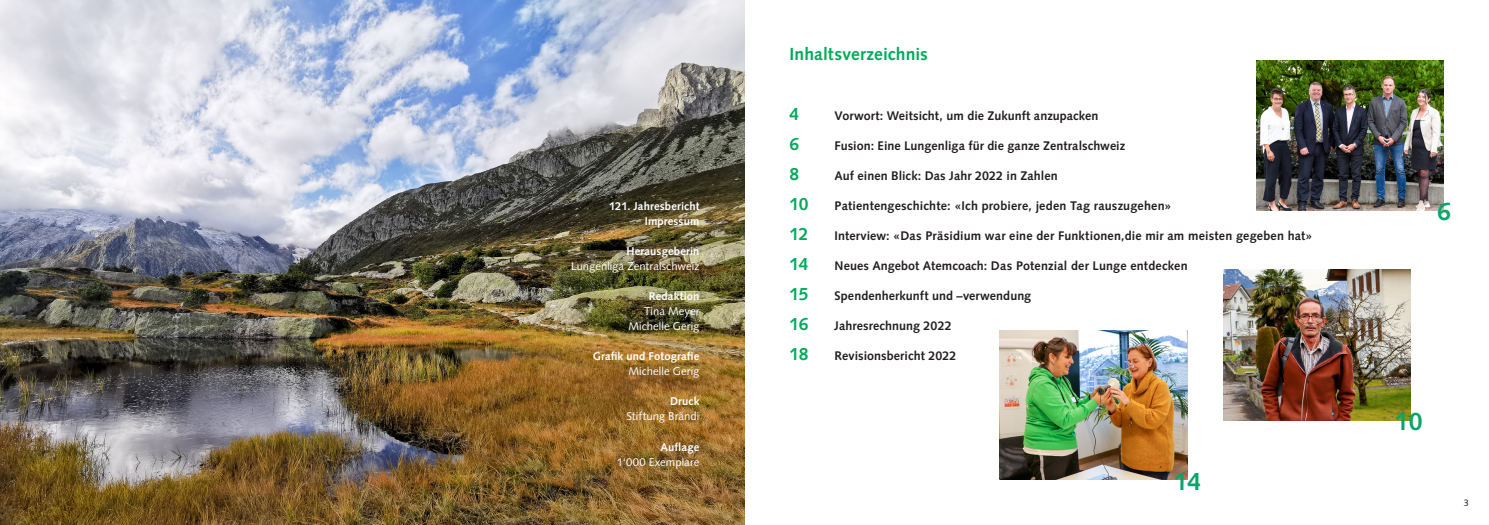
<style>
.page{position:relative;width:1489px;height:525px;background:#fff}
.page>*{position:absolute;margin:0;border:0;box-sizing:border-box;transform-origin:0 0}
.t1{font:700 25px "Syntax LT Std";color:#09a569}
.t2{font:700 17.5px "Syntax LT Std";color:#00ab5b}
.t3{font:700 12.5px "Syntax LT Std";letter-spacing:.01em;color:#231f20}
.t4{font:11.25px/15px "Syntax LT Std";letter-spacing:.005em;color:#fff;text-align:right}
.t5{font:700 11.25px/15px "Syntax LT Std";letter-spacing:.01em;color:#fff;text-align:right}
.t6{font:9.38px "Syntax LT Std";color:#231f20}
</style>
<div class="page">
<img style="left:0;top:0;width:744px;height:524px">
<img style="left:1256px;top:60px;width:187px;height:150px">
<img style="left:1223px;top:269px;width:187px;height:151px">
<img style="left:999px;top:330px;width:188px;height:149px">
<p class="t5" style="left:609px;top:199px;width:92px">121. Jahresbericht<br>Impressum</p>
<p class="t5" style="left:626px;top:244px;width:74px">Herausgeberin</p>
<p class="t4" style="left:571px;top:259px;width:130px">Lungenliga Zentralschweiz</p>
<p class="t5" style="left:648px;top:289px;width:52px">Redaktion</p>
<p class="t4" style="left:628px;top:304px;width:73px">Tina Meyer<br>Michelle Gerig</p>
<p class="t5" style="left:592px;top:349px;width:108px">Grafik und Fotografie</p>
<p class="t4" style="left:628px;top:364px;width:73px">Michelle Gerig</p>
<p class="t5" style="left:670px;top:394px;width:31px">Druck</p>
<p class="t4" style="left:626px;top:409px;width:75px">Stiftung Brändi</p>
<p class="t5" style="left:660px;top:439px;width:40px">Auflage</p>
<p class="t4" style="left:617px;top:454px;width:84px">1‘000 Exemplare</p>
<h2 class="t2" style="left:789px;top:44px;width:140px">Inhaltsverzeichnis</h2>
<h2 class="t2" style="left:789px;top:104px;width:11px">4</h2>
<p class="t3" style="left:834px;top:109px;width:265px">Vorwort: Weitsicht, um die Zukunft anzupacken</p>
<h2 class="t2" style="left:789px;top:134px;width:11px">6</h2>
<p class="t3" style="left:834px;top:139px;width:292px">Fusion: Eine Lungenliga für die ganze Zentralschweiz</p>
<h2 class="t2" style="left:789px;top:164px;width:11px">8</h2>
<p class="t3" style="left:834px;top:169px;width:225px">Auf einen Blick: Das Jahr 2022 in Zahlen</p>
<h2 class="t2" style="left:789px;top:194px;width:21px">10</h2>
<p class="t3" style="left:834px;top:199px;width:338px">Patientengeschichte: «Ich probiere, jeden Tag rauszugehen»</p>
<h2 class="t2" style="left:789px;top:224px;width:20px">12</h2>
<p class="t3" style="left:834px;top:229px;width:479px">Interview: «Das Präsidium war eine der Funktionen,die mir am meisten gegeben hat»</p>
<h2 class="t2" style="left:789px;top:254px;width:20px">14</h2>
<p class="t3" style="left:834px;top:259px;width:354px">Neues Angebot Atemcoach: Das Potenzial der Lunge entdecken</p>
<h2 class="t2" style="left:789px;top:284px;width:21px">15</h2>
<p class="t3" style="left:834px;top:289px;width:198px">Spendenherkunft und –verwendung</p>
<h2 class="t2" style="left:789px;top:314px;width:21px">16</h2>
<p class="t3" style="left:834px;top:319px;width:119px">Jahresrechnung 2022</p>
<h2 class="t2" style="left:789px;top:344px;width:21px">18</h2>
<p class="t3" style="left:834px;top:349px;width:123px">Revisionsbericht 2022</p>
<h1 class="t1" style="left:1173px;top:466px;width:29px">14</h1>
<h1 class="t1" style="left:1436px;top:196px;width:15px">6</h1>
<h1 class="t1" style="left:1394px;top:406px;width:29px">10</h1>
<p class="t6" style="left:1463px;top:497px;width:7px">3</p>
</div>
